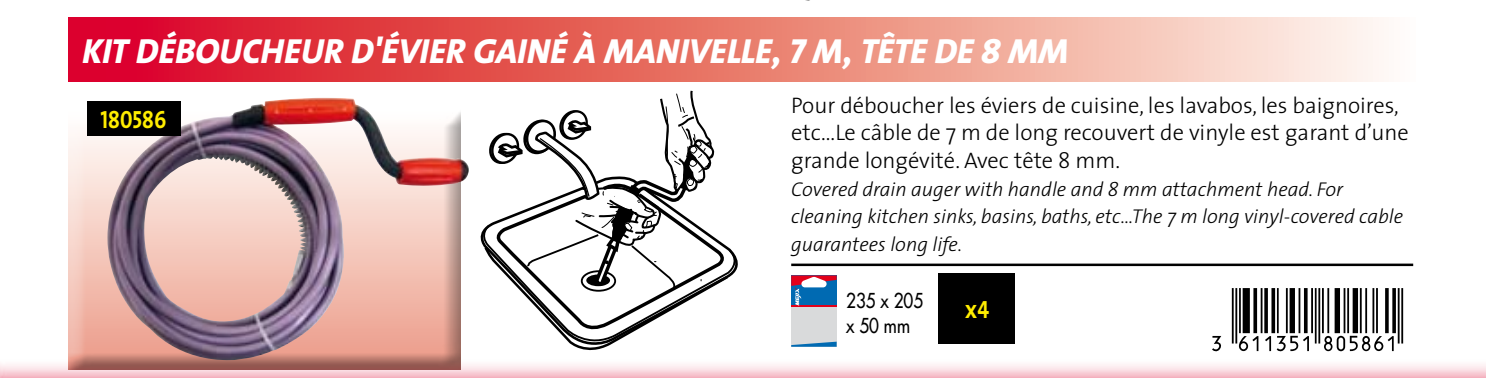
<style>
.page{position:relative;width:1486px;height:378px;background:#fff}
.page>*{position:absolute;margin:0;border:0;box-sizing:border-box;transform-origin:0 0}
.t1{font:67.5px "Ean P36 Lfz";color:#000}
.t2{font:italic 35px "The Sans Extra Bold Caps";letter-spacing:-.005em;color:#fff}
.t3{font:25px "The Sans Bold Caps";color:#ffed00;scale:.85 1}
.t4{font:300 22.5px/27.5px "The Sans";color:#000}
.t5{font:italic 300 20px/27.5px "The Sans";color:#000}
.t6{font:20px/25px "Futura";color:#000;scale:.85 1}
</style>
<div class="page">
<div style="left:51px;top:98px;width:414px;height:275px;background:#000;opacity:.4"></div>
<svg style="left:0;top:358px;width:1485px;height:19px"></svg>
<svg style="left:68px;top:18px;width:1316px;height:64px;background:#ea7976"></svg>
<svg style="left:480px;top:225px;width:258px;height:52px"></svg>
<svg style="left:483px;top:245px;width:247px;height:106px"></svg>
<svg style="left:488px;top:90px;width:228px;height:211px"></svg>
<img style="left:107px;top:98px;width:362px;height:263px">
<div style="left:86px;top:101px;width:94px;height:34px;background:#000"></div>
<div style="left:791px;top:275px;width:45px;height:71px;background:#d9dadb"></div>
<hr style="left:791px;top:305px;width:45px;height:1px;background:#e2001a">
<svg style="left:791px;top:341px;width:45px;height:5px"></svg>
<svg style="left:791px;top:275px;width:45px;height:30px"></svg>
<div style="left:938px;top:273px;width:77px;height:71px;background:#000"></div>
<hr style="left:791px;top:263px;width:622px;height:3px;background:#000">
<h2 class="t2" style="left:82px;top:29px;width:957px">KIT DÉBOUCHEUR D'ÉVIER GAINÉ À MANIVELLE, 7 M, TÊTE DE 8 MM</h2>
<p class="t3" style="left:101px;top:103px;width:79px">180586</p>
<p class="t4" style="left:791px;top:91px;width:619px">Pour déboucher les éviers de cuisine, les lavabos, les baignoires, etc...Le câble de 7 m de long recouvert de vinyle est garant d’une grande longévité. Avec tête 8 mm.</p>
<p class="t5" style="left:791px;top:175px;width:613px">Covered drain auger with handle and 8 mm attachment head. For cleaning kitchen sinks, basins, baths, etc...The 7 m long vinyl-covered cable guarantees long life.</p>
<p class="t6" style="left:846px;top:287px;width:92px">235 x 205 x 50 mm</p>
<p class="t3" style="left:964px;top:293px;width:30px">x4</p>
<h1 class="t1" style="left:1212px;top:288px;width:193px">&amp;:GBLNPB=]UZ][V:</h1>
</div>
